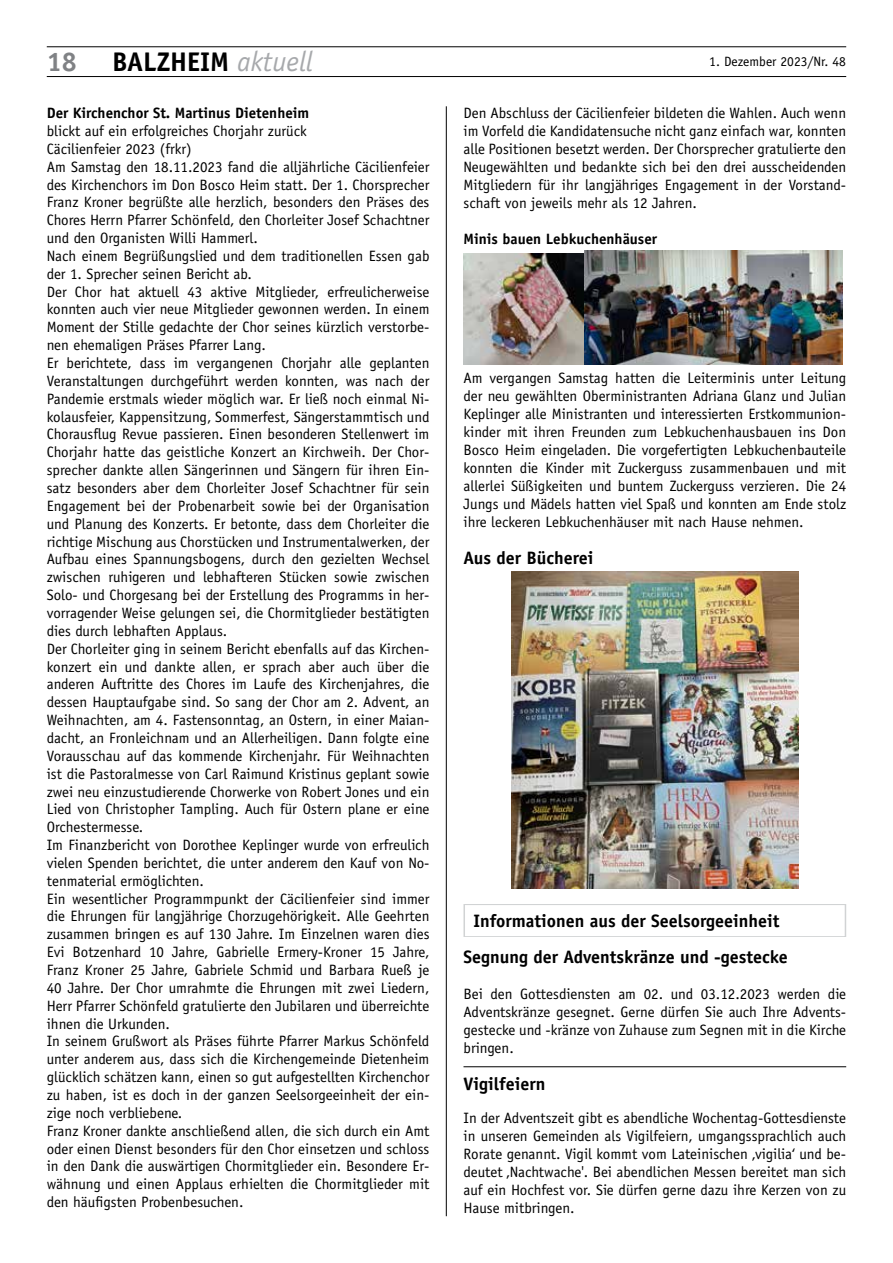
<style>
.page{position:relative;width:893px;height:1263px;background:#fff}
.page>*{position:absolute;margin:0;border:0;box-sizing:border-box;transform-origin:0 0}
.t1{font:700 27px "Officina Sans";color:#000}
.t2{font:700 27px "Officina Sans";color:#808285}
.t3{font:700 18px/36.2px "Officina Sans";color:#000;text-align:center}
.t4{font:15px/17.9px "Officina Sans";color:#000;text-align:justify}
.t5{font:700 15px "Officina Sans";color:#000}
.t6{font:13.5px "Officina Sans";color:#000}
.s1{font-weight:400;font-style:italic;font-size:28.35px;color:#a7a9ac}
</style>
<div class="page">
<hr style="left:47px;top:76px;width:799px;height:1px;background:#000">
<hr style="left:47px;top:47px;width:799px;height:1px;background:#000">
<hr style="left:446px;top:106px;width:1px;height:1110px;background:#000">
<hr style="left:463px;top:1066px;width:383px;height:1px;background:#000">
<img style="left:463px;top:253px;width:122px;height:112px">
<img style="left:585px;top:251px;width:258px;height:114px">
<img style="left:511px;top:572px;width:287px;height:316px">
<div style="left:463px;top:904px;width:383px;height:33px;border:2px solid #d1d3d4"></div>
<h1 class="t2" style="left:47px;top:45px;width:32px">18</h1>
<h1 class="t1" style="left:112px;top:45px;width:202px">BALZHEIM <span class="s1">aktuell</span></h1>
<p class="t6" style="left:709px;top:53px;width:138px">1. Dezember 2023/Nr. 48</p>
<p class="t5" style="left:47px;top:104px;width:264px">Der Kirchenchor St. Martinus Dietenheim</p>
<p class="t4" style="left:47px;top:122px;width:384px;text-align:left">blickt auf ein erfolgreiches Chorjahr zurück<br>Cäcilienfeier 2023 (frkr)<br>Am Samstag den 18.11.2023 fand die alljährliche Cäcilienfeier des Kirchenchors im Don Bosco Heim statt. Der 1. Chorsprecher Franz Kroner begrüßte alle herzlich, besonders den Präses des Chores Herrn Pfarrer Schönfeld, den Chorleiter Josef Schachtner und den Organisten Willi Hammerl.<br>Nach einem Begrüßungslied und dem traditionellen Essen gab der 1. Sprecher seinen Bericht ab.<br>Der Chor hat aktuell 43 aktive Mitglieder, erfreulicherweise konnten auch vier neue Mitglieder gewonnen werden. In einem Moment der Stille gedachte der Chor seines kürzlich verstorbe&shy;nen ehemaligen Präses Pfarrer Lang.<br>Er berichtete, dass im vergangenen Chorjahr alle geplanten Veranstaltungen durchgeführt werden konnten, was nach der Pandemie erstmals wieder möglich war. Er ließ noch einmal Ni&shy;kolausfeier, Kappensitzung, Sommerfest, Sängerstammtisch und Chorausflug Revue passieren. Einen besonderen Stellenwert im Chorjahr hatte das geistliche Konzert an Kirchweih. Der Chor&shy;sprecher dankte allen Sängerinnen und Sängern für ihren Ein&shy;satz besonders aber dem Chorleiter Josef Schachtner für sein Engagement bei der Probenarbeit sowie bei der Organisation und Planung des Konzerts. Er betonte, dass dem Chorleiter die richtige Mischung aus Chorstücken und Instrumentalwerken, der Aufbau eines Spannungsbogens, durch den gezielten Wechsel zwischen ruhigeren und lebhafteren Stücken sowie zwischen Solo- und Chorgesang bei der Erstellung des Programms in her&shy;vorragender Weise gelungen sei, die Chormitglieder bestätigten dies durch lebhaften Applaus.<br>Der Chorleiter ging in seinem Bericht ebenfalls auf das Kirchen&shy;konzert ein und dankte allen, er sprach aber auch über die anderen Auftritte des Chores im Laufe des Kirchenjahres, die dessen Hauptaufgabe sind. So sang der Chor am 2. Advent, an Weihnachten, am 4. Fastensonntag, an Ostern, in einer Maian&shy;dacht, an Fronleichnam und an Allerheiligen. Dann folgte eine Vorausschau auf das kommende Kirchenjahr. Für Weihnachten ist die Pastoralmesse von Carl Raimund Kristinus geplant sowie zwei neu einzustudierende Chorwerke von Robert Jones und ein Lied von Christopher Tampling. Auch für Ostern plane er eine Orchestermesse.<br>Im Finanzbericht von Dorothee Keplinger wurde von erfreulich vielen Spenden berichtet, die unter anderem den Kauf von No&shy;tenmaterial ermöglichten.<br>Ein wesentlicher Programmpunkt der Cäcilienfeier sind immer die Ehrungen für langjährige Chorzugehörigkeit. Alle Geehrten zusammen bringen es auf 130 Jahre. Im Einzelnen waren dies Evi Botzenhard 10 Jahre, Gabrielle Ermery-Kroner 15 Jahre, Franz Kroner 25 Jahre, Gabriele Schmid und Barbara Rueß je 40 Jahre. Der Chor umrahmte die Ehrungen mit zwei Liedern, Herr Pfarrer Schönfeld gratulierte den Jubilaren und überreichte ihnen die Urkunden.<br>In seinem Grußwort als Präses führte Pfarrer Markus Schönfeld unter anderem aus, dass sich die Kirchengemeinde Dietenheim glücklich schätzen kann, einen so gut aufgestellten Kirchenchor zu haben, ist es doch in der ganzen Seelsorgeeinheit der ein&shy;zige noch verbliebene.<br>Franz Kroner dankte anschließend allen, die sich durch ein Amt oder einen Dienst besonders für den Chor einsetzen und schloss in den Dank die auswärtigen Chormitglieder ein. Besondere Er&shy;wähnung und einen Applaus erhielten die Chormitglieder mit den häufigsten Probenbesuchen.</p>
<p class="t4" style="left:463px;top:104px;width:384px">Den Abschluss der Cäcilienfeier bildeten die Wahlen. Auch wenn im Vorfeld die Kandidatensuche nicht ganz einfach war, konnten alle Positionen besetzt werden. Der Chorsprecher gratulierte den Neugewählten und bedankte sich bei den drei ausscheidenden Mitgliedern für ihr langjähriges Engagement in der Vorstand&shy;schaft von jeweils mehr als 12 Jahren.</p>
<p class="t5" style="left:463px;top:229px;width:195px">Minis bauen Lebkuchenhäuser</p>
<p class="t4" style="left:463px;top:369px;width:384px">Am vergangen Samstag hatten die Leiterminis unter Leitung der neu gewählten Oberministranten Adriana Glanz und Julian Keplinger alle Ministranten und interessierten Erstkommunion&shy;kinder mit ihren Freunden zum Lebkuchenhausbauen ins Don Bosco Heim eingeladen. Die vorgefertigten Lebkuchenbauteile konnten die Kinder mit Zuckerguss zusammenbauen und mit allerlei Süßigkeiten und buntem Zuckerguss verzieren. Die 24<br>Jungs und Mädels hatten viel Spaß und konnten am Ende stolz ihre leckeren Lebkuchenhäuser mit nach Hause nehmen.</p>
<p class="t3" style="left:463px;top:540px;width:132px">Aus der Bücherei</p>
<p class="t3" style="left:463px;top:902px;width:326px">Informationen aus der Seelsorgeeinheit<br>Segnung der Adventskränze und -gestecke</p>
<p class="t4" style="left:463px;top:985px;width:384px">Bei den Gottesdiensten am 02. und 03.12.2023 werden die Adventskränze gesegnet. Gerne dürfen Sie auch Ihre Advents&shy;gestecke und -kränze von Zuhause zum Segnen mit in die Kirche bringen.</p>
<p class="t3" style="left:463px;top:1066px;width:84px">Vigilfeiern</p>
<p class="t4" style="left:463px;top:1109px;width:384px">In der Adventszeit gibt es abendliche Wochentag-Gottesdienste in unseren Gemeinden als Vigilfeiern, umgangssprachlich auch Rorate genannt. Vigil kommt vom Lateinischen ‚vigilia‘ und be&shy;deutet ‚Nachtwache'. Bei abendlichen Messen bereitet man sich auf ein Hochfest vor. Sie dürfen gerne dazu ihre Kerzen von zu Hause mitbringen.</p>
</div>
